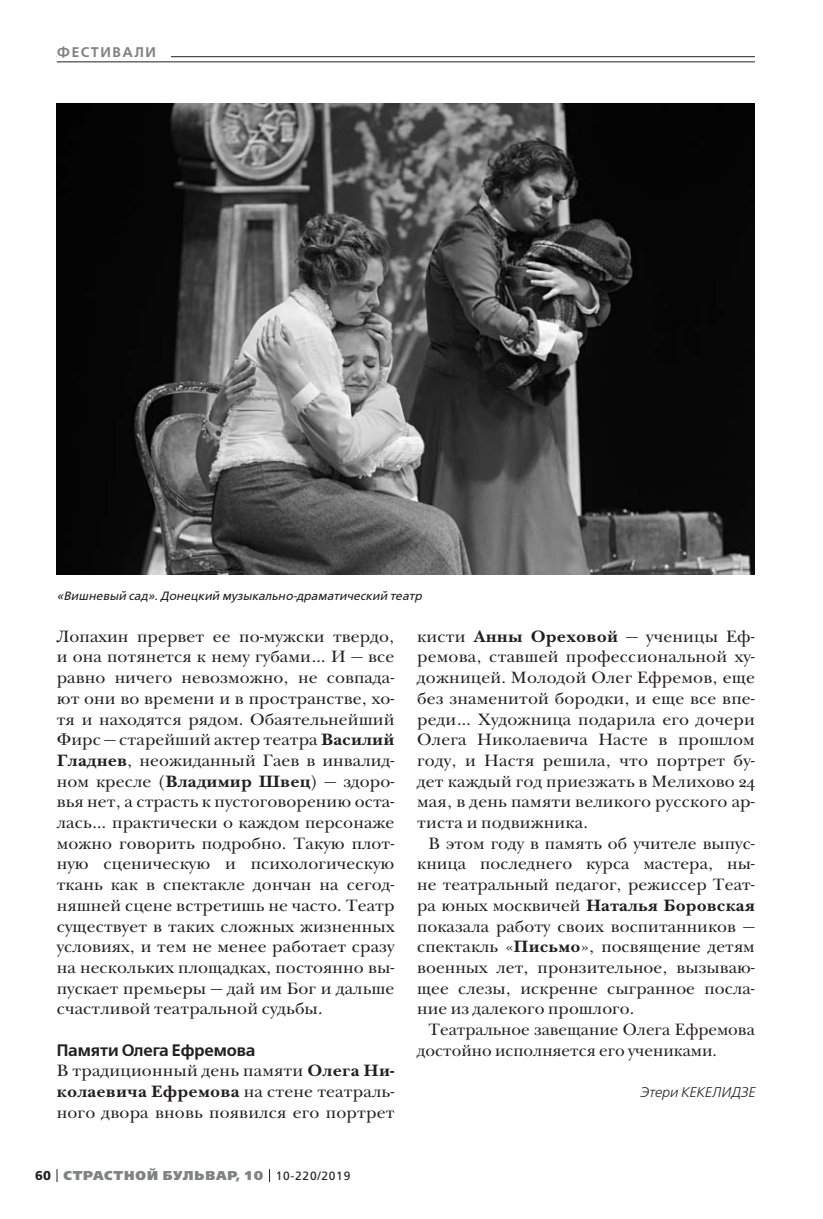
<style>
.page{position:relative;width:823px;height:1219px;background:#fff}
.page>*{position:absolute;margin:0;border:0;box-sizing:border-box;transform-origin:0 0}
.t1{font:17px/20.6px "New Baskerville ITC";letter-spacing:.005em;color:#231f20;text-align:justify}
.t2{font:600 16.6px "Free Set";letter-spacing:-.005em;color:#231f20}
.t3{font:italic 300 14px "Free Set";color:#231f20}
.t4{font:600 14px "Free Set";letter-spacing:.11em;color:#808285}
.t5{font:800 12.8px "Free Set";letter-spacing:.07em;color:#808285}
.t6{font:italic 12px "Free Set";letter-spacing:.005em;color:#231f20}
.s1{font-weight:700}
.s2{font-weight:700;color:#231f20}
.s3{font-weight:400;font-size:12px;color:#231f20}
</style>
<div class="page">
<svg style="left:57px;top:1169px;width:1px;height:13px"></svg>
<svg style="left:269px;top:1169px;width:1px;height:13px"></svg>
<hr style="left:57px;top:56px;width:697px;height:1px;background:#231f20">
<div style="left:57px;top:42px;width:113px;height:20px;background:#fff"></div>
<hr style="left:57px;top:62px;width:697px;height:1px;background:#231f20">
<img style="left:57px;top:103px;width:697px;height:471px">
<p class="t4" style="left:57px;top:46px;width:100px">ФЕСТИВАЛИ</p>
<p class="t6" style="left:57px;top:590px;width:366px">«Вишневый сад». Донецкий музыкально-драматический театр</p>
<p class="t1" style="left:57px;top:627px;width:339px">Лопахин прервет ее по-мужски твердо, и она потянется к нему губами… И — все равно ничего невозможно, не совпада&shy;ют они во времени и в пространстве, хо&shy;тя и находятся рядом. Обаятельнейший Фирс — старейший актер театра <span class="s1">Василий Гладнев</span>, неожиданный Гаев в инвалид&shy;ном кресле (<span class="s1">Владимир Швец</span>) — здоро&shy;вья нет, а страсть к пустоговорению оста&shy;лась… практически о каждом персонаже можно говорить подробно. Такую плот&shy;ную сценическую и психологическую ткань как в спектакле дончан на сегод&shy;няшней сцене встретишь не часто. Театр существует в таких сложных жизненных условиях, и тем не менее работает сразу на нескольких площадках, постоянно вы&shy;пускает премьеры — дай им Бог и дальше счастливой театральной судьбы.</p>
<p class="t2" style="left:57px;top:1042px;width:200px">Памяти Олега Ефремова</p>
<p class="t1" style="left:57px;top:1062px;width:339px">В традиционный день памяти <span class="s1">Олега Ни&shy;колаевича Ефремова</span> на стене театраль&shy;ного двора вновь появился его портрет</p>
<p class="t5" style="left:35px;top:1169px;width:316px"><span class="s2">60</span> СТРАСТНОЙ БУЛЬВАР, 10 <span class="s3">10-220/2019</span></p>
<p class="t1" style="left:417px;top:627px;width:339px">кисти <span class="s1">Анны Ореховой</span> — ученицы Еф&shy;ремова, ставшей профессиональной ху&shy;дожницей. Молодой Олег Ефремов, еще без знаменитой бородки, и еще все впе&shy;реди… Художница подарила его дочери Олега Николаевича Насте в прошлом году, и Настя решила, что портрет бу&shy;дет каждый год приезжать в Мелихово 24 мая, в день памяти великого русского ар&shy;тиста и подвижника.</p>
<p class="t1" style="left:417px;top:834px;width:339px;text-indent:11px">В этом году в память об учителе выпус&shy;кница последнего курса мастера, ны&shy;не театральный педагог, режиссер Теат&shy;ра юных москвичей <span class="s1">Наталья Боровская </span>показала работу своих воспитанников — спектакль «<span class="s1">Письмо</span>», посвящение детям военных лет, пронзительное, вызываю&shy;щее слезы, искренне сыгранное посла&shy;ние из далекого прошлого.</p>
<p class="t1" style="left:417px;top:1021px;width:339px;text-indent:11px">Театральное завещание Олега Ефремова достойно исполняется его учениками.</p>
<p class="t3" style="left:639px;top:1085px;width:116px">Этери КЕКЕЛИДЗЕ</p>
</div>
